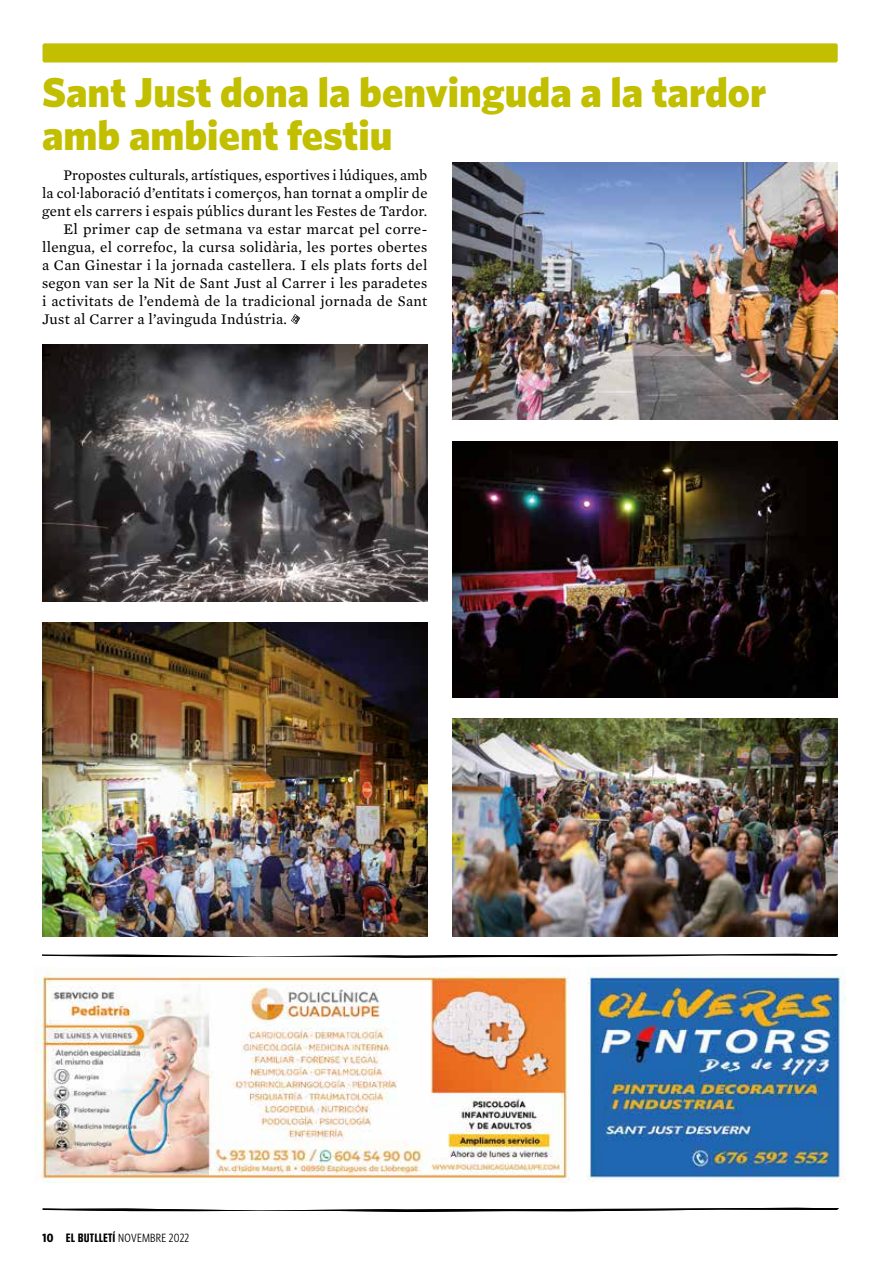
<style>
.page{position:relative;width:893px;height:1263px;background:#fff}
.page>*{position:absolute;margin:0;border:0;box-sizing:border-box;transform-origin:0 0}
.t1{font:900 42px/43.5px "Whitney";color:#c2bf01}
.t2{font:15px "Mercury Text G2";letter-spacing:.02em;color:#000}
.t3{font:12px "Whitney Condensed";letter-spacing:.02em;color:#000}
.s1{font-weight:700}
.s2{font-family:"Social Gothic W01";font-size:10.2px}
</style>
<div class="page">
<div style="left:43px;top:43px;width:795px;height:20px;background:#c2bf01;border-radius:2px"></div>
<svg style="left:42px;top:1207px;width:797px;height:5px"></svg>
<svg style="left:42px;top:953px;width:796px;height:5px"></svg>
<img style="left:34px;top:967px;width:812px;height:215px">
<svg style="left:291px;top:314px;width:9px;height:10px"></svg>
<img style="left:453px;top:163px;width:385px;height:256px">
<img style="left:43px;top:344px;width:384px;height:257px">
<img style="left:453px;top:441px;width:385px;height:257px">
<img style="left:43px;top:623px;width:384px;height:314px">
<img style="left:453px;top:719px;width:385px;height:218px">
<h1 class="t1" style="left:42px;top:69px;width:726px">Sant Just dona la benvinguda a la tardor amb ambient festiu</h1>
<p class="t2" style="left:63px;top:164px;width:365px">Propostes culturals, artístiques, esportives i lúdiques, amb</p>
<p class="t2" style="left:42px;top:182px;width:387px">la col·laboració d’entitats i comerços, han tornat a omplir de</p>
<p class="t2" style="left:42px;top:200px;width:387px">gent els carrers i espais públics durant les Festes de Tardor.</p>
<p class="t2" style="left:63px;top:218px;width:365px">El primer cap de setmana va estar marcat pel corre-</p>
<p class="t2" style="left:42px;top:236px;width:387px">llengua, el correfoc, la cursa solidària, les portes obertes</p>
<p class="t2" style="left:42px;top:254px;width:387px">a Can Ginestar i la jornada castellera. I els plats forts del</p>
<p class="t2" style="left:42px;top:272px;width:387px">segon van ser la Nit de Sant Just al Carrer i les paradetes</p>
<p class="t2" style="left:42px;top:290px;width:387px">i activitats de l’endemà de la tradicional jornada de Sant</p>
<p class="t2" style="left:42px;top:308px;width:246px">Just al Carrer a l’avinguda Indústria.</p>
<p class="t3" style="left:43px;top:1231px;width:148px"><span class="s1">10</span> <span class="s2">EL BUTLLETÍ</span> NOVEMBRE 2022</p>
</div>
